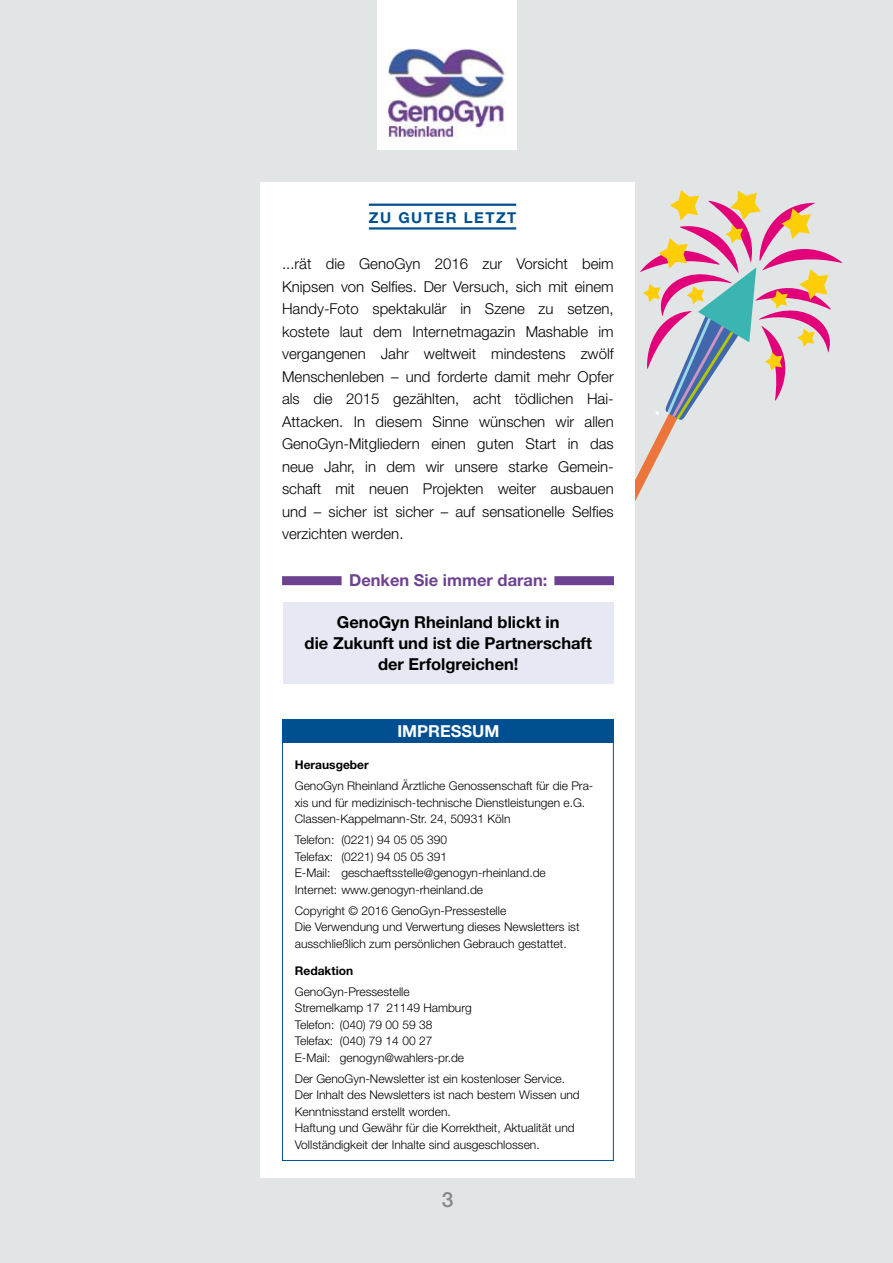
<style>
.page{position:relative;width:893px;height:1263px;background:#e1e5e6}
.page>*{position:absolute;margin:0;border:0;box-sizing:border-box;transform-origin:0 0}
.t1{font:500 21px "Helvetica Neue";color:#87888a}
.t2{font:700 16.5px/21px "Helvetica Neue";color:#000;text-align:center}
.t3{font:700 16.5px "Helvetica Neue";color:#6d4391}
.t4{font:700 16.5px "Helvetica Neue";color:#fff}
.t5{font:300 15px/22.5px "Helvetica Neue";color:#000;text-align:justify}
.t6{font:700 15px "Helvetica Neue";letter-spacing:.1em;color:#005091}
.t7{font:300 12px/16.5px "Helvetica Neue";color:#000}
.t8{font:700 12px "Helvetica Neue";color:#000}
</style>
<div class="page">
<svg style="left:635px;top:190px;width:207px;height:311px"></svg>
<div style="left:377px;top:0;width:140px;height:149px;background:#fff"></div>
<img style="left:388px;top:48px;width:117px;height:90px">
<div style="left:261px;top:182px;width:374px;height:996px;background:#fff"></div>
<div style="left:283px;top:602px;width:330px;height:82px;background:#e6e9f3"></div>
<div style="left:282px;top:576px;width:60px;height:9px;background:#6d4391"></div>
<div style="left:554px;top:576px;width:60px;height:9px;background:#6d4391"></div>
<hr style="left:369px;top:204px;width:147px;height:2px;background:#005091">
<hr style="left:369px;top:227px;width:147px;height:3px;background:#005091">
<div style="left:282px;top:719px;width:332px;height:24px;background:#005091"></div>
<div style="left:282px;top:729px;width:332px;height:432px;border:1px solid #005091"></div>
<p class="t6" style="left:369px;top:208px;width:149px">ZU GUTER LETZT</p>
<p class="t5" style="left:282px;top:252px;width:333px">...rät die GenoGyn 2016 zur Vorsicht beim Knipsen von Selfies. Der Versuch, sich mit einem Handy-Foto spektakulär in Szene zu setzen, kostete laut dem Internetmagazin Mashable im vergangenen Jahr weltweit mindestens zwölf Menschenleben – und forderte damit mehr Opfer als die 2015 gezählten, acht tödlichen Hai-Attacken. In diesem Sinne wünschen wir allen GenoGyn-Mitgliedern einen guten Start in das neue Jahr, in dem wir unsere starke Gemein&shy;schaft mit neuen Projekten weiter ausbauen und – sicher ist sicher – auf sensationelle Selfies verzichten werden.</p>
<h2 class="t3" style="left:349px;top:570px;width:200px">Denken Sie immer daran:</h2>
<h2 class="t2" style="left:305px;top:611px;width:289px">GenoGyn Rheinland blickt in<br>die Zukunft und ist die Partnerschaft der Erfolgreichen!</h2>
<h2 class="t4" style="left:397px;top:721px;width:104px">IMPRESSUM</h2>
<p class="t8" style="left:295px;top:758px;width:76px">Herausgeber</p>
<p class="t7" style="left:295px;top:778px;width:300px">GenoGyn Rheinland Ärztliche Genossenschaft für die Pra&shy;xis und für medizinisch-technische Dienstleistungen e.G.<br>Classen-Kappelmann-Str. 24, 50931 Köln</p>
<p class="t7" style="left:295px;top:832px;width:253px">Telefon: (0221) 94 05 05 390<br>Telefax: (0221) 94 05 05 391<br>E-Mail: geschaeftsstelle@genogyn-rheinland.de Internet: www.genogyn-rheinland.de</p>
<p class="t7" style="left:295px;top:902px;width:286px">Copyright © 2016 GenoGyn-Pressestelle<br>Die Verwendung und Verwertung dieses Newsletters ist ausschließlich zum persönlichen Gebrauch gestattet.</p>
<p class="t8" style="left:295px;top:963px;width:60px">Redaktion</p>
<p class="t7" style="left:295px;top:983px;width:178px">GenoGyn-Pressestelle<br>Stremelkamp 17 21149 Hamburg<br>Telefon: (040) 79 00 59 38<br>Telefax: (040) 79 14 00 27<br>E-Mail: genogyn@wahlers-pr.de</p>
<p class="t7" style="left:295px;top:1070px;width:286px">Der GenoGyn-Newsletter ist ein kostenloser Service.<br>Der Inhalt des Newsletters ist nach bestem Wissen und Kenntnisstand erstellt worden.<br>Haftung und Gewähr für die Korrektheit, Aktualität und Vollständigkeit der Inhalte sind ausgeschlossen.</p>
<h1 class="t1" style="left:442px;top:1187px;width:13px">3</h1>
</div>
